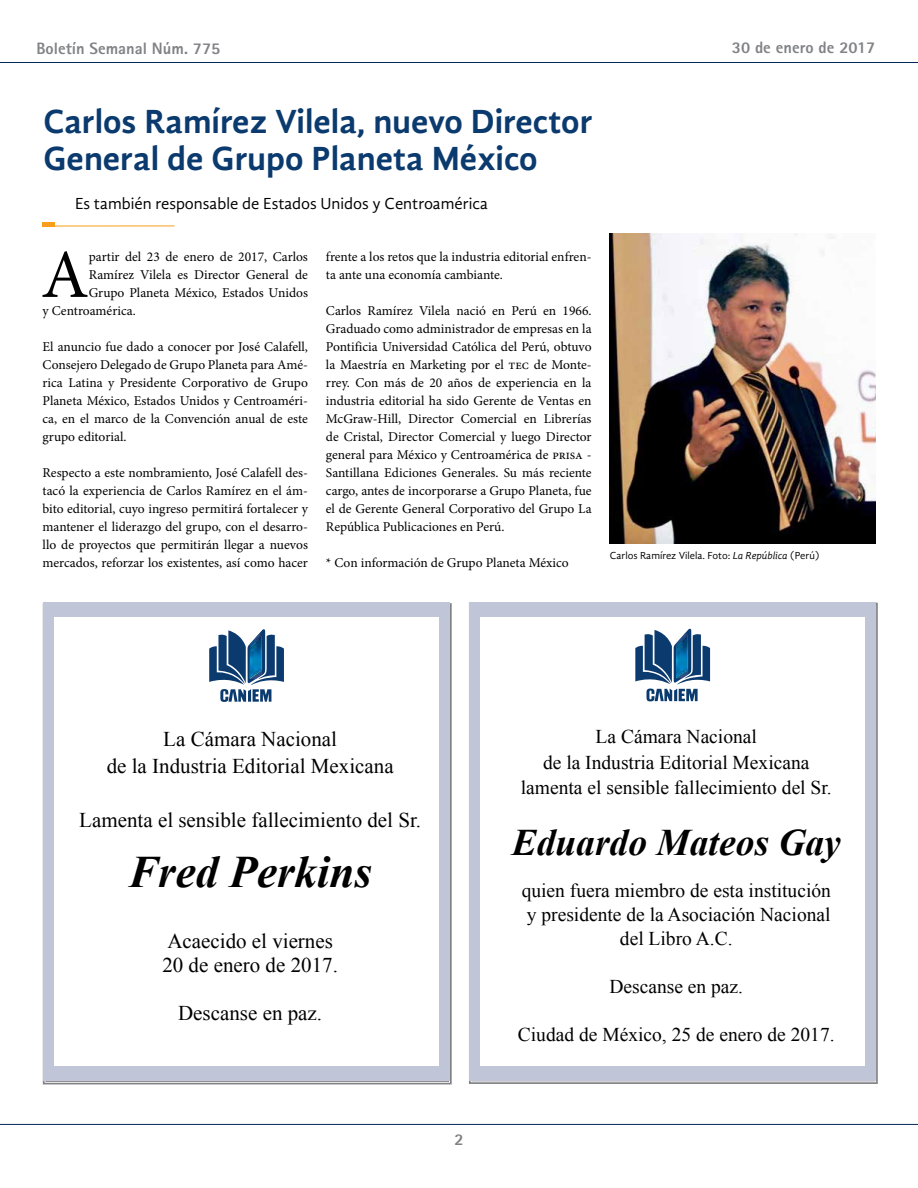
<style>
.page{position:relative;width:918px;height:1188px;background:#fff}
.page>*{position:absolute;margin:0;border:0;box-sizing:border-box;transform-origin:0 0}
.t1{font:68.85px "Minion Pro";color:#000}
.t2{font:italic 700 45px "Times New Roman";color:#000}
.t3{font:italic 700 37.5px "Times New Roman";color:#000}
.t4{font:700 34.5px/37.5px "Gandhi Sans";color:#0a3a6e}
.t5{font:21px/27px "Times New Roman";color:#000;text-align:center}
.t6{font:19.5px/25.5px "Times New Roman";color:#000;text-align:center}
.t7{font:16.5px "Gandhi Sans";color:#000}
.t8{font:800 16.5px "Rotis Sans Serif";color:#808285}
.t9{font:13.5px/18px "Minion Pro";color:#000;text-align:justify}
.t10{font:10.5px "Gandhi Sans";color:#000}
.s1{font-style:italic}
</style>
<div class="page">
<hr style="left:0;top:62px;width:918px;height:1px;background:#00295c">
<hr style="left:0;top:1124px;width:918px;height:1px;background:#00295c">
<hr style="left:43px;top:226px;width:131px;height:1px;background:#f99d1c">
<div style="left:43px;top:222px;width:12px;height:5px;background:#f99d1c"></div>
<svg style="left:42px;top:602px;width:410px;height:483px;background:#b2b4ba"></svg>
<div style="left:43px;top:603px;width:406px;height:478px;background:#c1c5d8"></div>
<div style="left:54px;top:618px;width:384px;height:448px;background:#fff"></div>
<svg style="left:209px;top:629px;width:75px;height:73px"></svg>
<img style="left:250px;top:635px;width:12px;height:44px">
<div style="left:469px;top:602px;width:407px;height:479px;background:#c1c5d8"></div>
<div style="left:480px;top:617px;width:384px;height:449px;background:#fff"></div>
<svg style="left:635px;top:628px;width:75px;height:73px"></svg>
<img style="left:676px;top:635px;width:12px;height:43px">
<img style="left:610px;top:234px;width:265px;height:310px">
<p class="t8" style="left:36px;top:38px;width:185px">Boletín Semanal Núm. 775</p>
<p class="t8" style="left:732px;top:37px;width:145px">30 de enero de 2017</p>
<h3 class="t4" style="left:43px;top:102px;width:551px">Carlos Ramírez Vilela, nuevo Director<br>General de Grupo Planeta México</h3>
<p class="t7" style="left:75px;top:194px;width:415px">Es también responsable de Estados Unidos y Centroamérica</p>
<p class="t9" style="left:326px;top:248px;width:267px">frente a los retos que la industria editorial enfren&shy;ta ante una economía cambiante.</p>
<p class="t9" style="left:326px;top:302px;width:267px">Carlos Ramírez Vilela nació en Perú en 1966.<br>Graduado como administrador de empresas en la Pontificia Universidad Católica del Perú, obtuvo la Maestría en Marketing por el tec de Monte&shy;rrey. Con más de 20 años de experiencia en la industria editorial ha sido Gerente de Ventas en McGraw-Hill, Director Comercial en Librerías de Cristal, Director Comercial y luego Director general para México y Centroamérica de prisa - Santillana Ediciones Generales. Su más reciente cargo, antes de incorporarse a Grupo Planeta, fue el de Gerente General Corporativo del Grupo La República Publicaciones en Perú.</p>
<p class="t9" style="left:326px;top:554px;width:244px">* Con información de Grupo Planeta México</p>
<h1 class="t1" style="left:41px;top:229px;width:49px">A</h1>
<p class="t9" style="left:89px;top:248px;width:221px">partir del 23 de enero de 2017, Carlos</p>
<p class="t9" style="left:89px;top:266px;width:221px">Ramírez Vilela es Director General de</p>
<p class="t9" style="left:89px;top:284px;width:221px">Grupo Planeta México, Estados Unidos</p>
<p class="t9" style="left:43px;top:302px;width:95px">y Centroamérica.</p>
<p class="t9" style="left:43px;top:338px;width:267px">El anuncio fue dado a conocer por José Calafell, Consejero Delegado de Grupo Planeta para Amé&shy;rica Latina y Presidente Corporativo de Grupo Planeta México, Estados Unidos y Centroaméri&shy;ca, en el marco de la Convención anual de este grupo editorial.</p>
<p class="t9" style="left:43px;top:464px;width:267px">Respecto a este nombramiento, José Calafell des&shy;tacó la experiencia de Carlos Ramírez en el ám&shy;bito editorial, cuyo ingreso permitirá fortalecer y mantener el liderazgo del grupo, con el desarro&shy;llo de proyectos que permitirán llegar a nuevos mercados, reforzar los existentes, así como hacer</p>
<p class="t10" style="left:610px;top:549px;width:211px">Carlos Ramírez Vilela. Foto: <span class="s1">La República</span> (Perú)</p>
<h3 class="t5" style="left:107px;top:725px;width:288px">La Cámara Nacional<br>de la Industria Editorial Mexicana</h3>
<h3 class="t5" style="left:79px;top:806px;width:343px">Lamenta el sensible fallecimiento del Sr.</h3>
<h2 class="t2" style="left:128px;top:841px;width:245px">Fred Perkins</h2>
<h3 class="t5" style="left:162px;top:929px;width:177px;line-height:24px;text-align:left">Acaecido el viernes<br>20 de enero de 2017.</h3>
<h3 class="t5" style="left:178px;top:1000px;width:146px">Descanse en paz.</h3>
<p class="t8" style="left:455px;top:1129px;width:11px">2</p>
<h3 class="t6" style="left:521px;top:724px;width:312px">La Cámara Nacional<br>de la Industria Editorial Mexicana lamenta el sensible fallecimiento del Sr.</h3>
<h3 class="t3" style="left:512px;top:816px;width:331px">Eduardo Mateos Gay</h3>
<h3 class="t6" style="left:522px;top:878px;width:311px;line-height:24px">quien fuera miembro de esta institución y presidente de la Asociación Nacional del Libro A.C.</h3>
<h3 class="t6" style="left:609px;top:974px;width:135px">Descanse en paz.</h3>
<h3 class="t6" style="left:518px;top:1022px;width:318px">Ciudad de México, 25 de enero de 2017.</h3>
</div>
